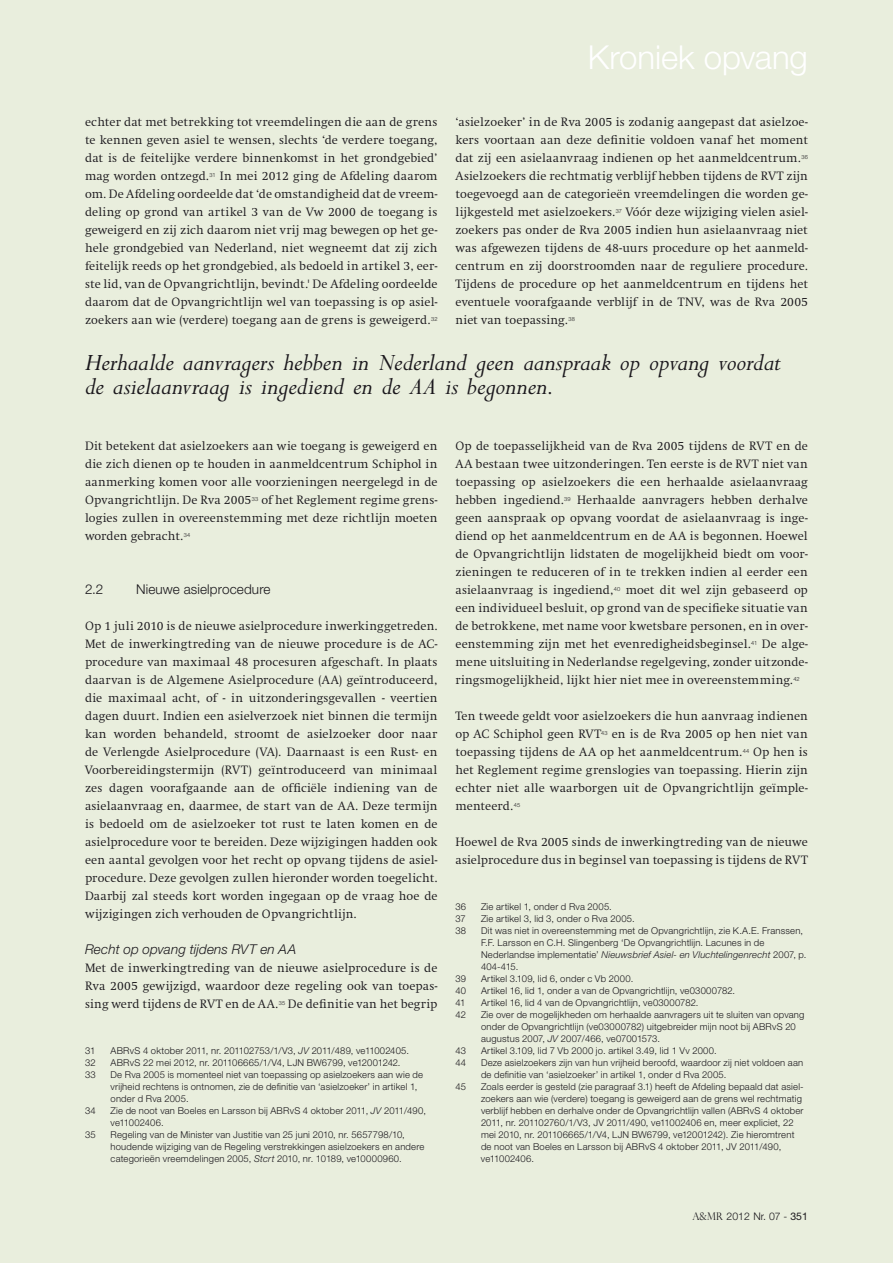
<style>
.page{position:relative;width:893px;height:1263px;background:#e9eedd}
.page>*{position:absolute;margin:0;border:0;box-sizing:border-box;transform-origin:0 0}
.t1{font:300 33px "Helvetica Neue";color:#fff}
.t2{font:italic 27px/24px "M Perpetua";letter-spacing:-.005em;color:#1a171c}
.t3{font:italic 300 13.5px "Helvetica Neue";letter-spacing:.01em;color:#1a171c}
.t4{font:300 13.5px "Helvetica Neue";color:#1a171c}
.t5{font:300 12.6px/18px "Swift EF";letter-spacing:.01em;color:#1a171c;text-align:justify}
.t6{font:300 10.5px "Helvetica Neue";color:#1a171c}
.t7{font:300 9.45px/12px "Helvetica Neue";letter-spacing:.02em;color:#1a171c}
.t8{font:italic 300 9.45px "Helvetica Neue";letter-spacing:.02em;color:#1a171c}
.t9{font:300 9.45px "Helvetica Neue";letter-spacing:-.005em;color:#1a171c}
.s1{font-style:italic}
.s2{font-style:normal}
.s3{font-family:"Perpetua Titling"}
.s4{font-weight:400}
</style>
<div class="page">
<p class="t5" style="left:85px;top:113px;width:354px">echter dat met betrekking tot vreemdelingen die aan de grens te kennen geven asiel te wensen, slechts ‘de verdere toegang, dat is de feitelijke verdere binnenkomst in het grondgebied’ mag worden ontzegd.<sup>31</sup> In mei 2012 ging de Afdeling daarom om. De Afdeling oordeelde dat ‘de omstandigheid dat de vreem&shy;deling op grond van artikel 3 van de Vw 2000 de toegang is geweigerd en zij zich daarom niet vrij mag bewegen op het ge&shy;hele grondgebied van Nederland, niet wegneemt dat zij zich feitelijk reeds op het grondgebied, als bedoeld in artikel 3, eer&shy;ste lid, van de Opvangrichtlijn, bevindt.' De Afdeling oordeelde daarom dat de Opvangrichtlijn wel van toepassing is op asiel&shy;zoekers aan wie (verdere) toegang aan de grens is geweigerd.<sup>32</sup></p>
<h1 class="t1" style="left:588px;top:37px;width:222px">Kroniek opvang</h1>
<p class="t5" style="left:455px;top:113px;width:354px">‘asielzoeker’ in de Rva 2005 is zodanig aangepast dat asielzoe&shy;kers voortaan aan deze definitie voldoen vanaf het moment dat zij een asielaanvraag indienen op het aanmeldcentrum.<sup>36<br></sup>Asielzoekers die rechtmatig verblijf hebben tijdens de RVT zijn toegevoegd aan de categorieën vreemdelingen die worden ge&shy;lijkgesteld met asielzoekers.<sup>37</sup> Vóór deze wijziging vielen asiel&shy;zoekers pas onder de Rva 2005 indien hun asielaanvraag niet was afgewezen tijdens de 48-uurs procedure op het aanmeld&shy;centrum en zij doorstroomden naar de reguliere procedure.<br>Tijdens de procedure op het aanmeldcentrum en tijdens het eventuele voorafgaande verblijf in de TNV, was de Rva 2005 niet van toepassing.<sup>38</sup></p>
<h2 class="t2" style="left:85px;top:351px;width:698px">Herhaalde aanvragers hebben in Nederland geen aanspraak op opvang voordat de asielaanvraag is ingediend en de AA is begonnen.</h2>
<p class="t5" style="left:85px;top:437px;width:354px">Dit betekent dat asielzoekers aan wie toegang is geweigerd en die zich dienen op te houden in aanmeldcentrum Schiphol in aanmerking komen voor alle voorzieningen neergelegd in de Opvangrichtlijn. De Rva 2005<sup>33</sup> of het Reglement regime grens&shy;logies zullen in overeenstemming met deze richtlijn moeten worden gebracht.<sup>34</sup></p>
<p class="t4" style="left:85px;top:581px;width:20px">2.2</p>
<p class="t4" style="left:136px;top:581px;width:136px">Nieuwe asielprocedure</p>
<p class="t5" style="left:85px;top:617px;width:354px">Op 1 juli 2010 is de nieuwe asielprocedure inwerkinggetreden.<br>Met de inwerkingtreding van de nieuwe procedure is de AC&shy;procedure van maximaal 48 procesuren afgeschaft. In plaats daarvan is de Algemene Asielprocedure (AA) geïntroduceerd, die maximaal acht, of - in uitzonderingsgevallen - veertien dagen duurt. Indien een asielverzoek niet binnen die termijn kan worden behandeld, stroomt de asielzoeker door naar de Verlengde Asielprocedure (VA). Daarnaast is een Rust- en Voorbereidingstermijn (RVT) geïntroduceerd van minimaal zes dagen voorafgaande aan de officiële indiening van de asielaanvraag en, daarmee, de start van de AA. Deze termijn is bedoeld om de asielzoeker tot rust te laten komen en de asielprocedure voor te bereiden. Deze wijzigingen hadden ook een aantal gevolgen voor het recht op opvang tijdens de asiel&shy;procedure. Deze gevolgen zullen hieronder worden toegelicht.<br>Daarbij zal steeds kort worden ingegaan op de vraag hoe de wijzigingen zich verhouden de Opvangrichtlijn.</p>
<p class="t3" style="left:85px;top:941px;width:213px">Recht op opvang tijdens RVT en AA</p>
<p class="t5" style="left:85px;top:959px;width:354px">Met de inwerkingtreding van de nieuwe asielprocedure is de Rva 2005 gewijzigd, waardoor deze regeling ook van toepas&shy;sing werd tijdens de RVT en de AA.<sup>35</sup> De definitie van het begrip</p>
<p class="t7" style="left:85px;top:1045px;width:326px">31 ABRvS 4 oktober 2011, nr. 201102753/1/V3, <span class="s1">JV</span> 2011/489, ve11002405.</p>
<p class="t7" style="left:85px;top:1057px;width:317px">32 ABRvS 22 mei 2012, nr. 201106665/1/V4, LJ N BW6799, ve12001242.</p>
<p class="t7" style="left:85px;top:1069px;width:340px">33 De Rva 2005 is momenteel niet van toepassing op asielzoekers aan wie de</p>
<p class="t7" style="left:111px;top:1081px;width:308px">vrijheid rechtens is ontnomen, zie de definitie van ‘asielzoeker’ in artikel 1,</p>
<p class="t7" style="left:111px;top:1093px;width:80px">onder d Rva 2005.</p>
<p class="t7" style="left:85px;top:1105px;width:12px">34</p>
<p class="t7" style="left:111px;top:1105px;width:317px">Zie de noot van Boeles en Larsson bij ABRvS 4 oktober 2011, <span class="s1">JV</span> 2011/490,</p>
<p class="t7" style="left:111px;top:1117px;width:55px">ve11002406.</p>
<p class="t7" style="left:85px;top:1129px;width:321px">35 Regeling van de Minister van Justitie van 25 juni 2010, nr. 5657798/10,</p>
<p class="t7" style="left:111px;top:1141px;width:315px">houdende wijziging van de Regeling verstrekkingen asielzoekers en andere</p>
<p class="t7" style="left:111px;top:1153px;width:293px">categorieën vreemdelingen 2005, <span class="s1">Stcrt</span> 2010, nr. 10189, ve10000960.</p>
<p class="t5" style="left:455px;top:437px;width:354px">Op de toepasselijkheid van de Rva 2005 tijdens de RVT en de AA bestaan twee uitzonderingen. Ten eerste is de RVT niet van toepassing op asielzoekers die een herhaalde asielaanvraag hebben ingediend.<sup>39</sup> Herhaalde aanvragers hebben derhalve geen aanspraak op opvang voordat de asielaanvraag is inge&shy;diend op het aanmeldcentrum en de AA is begonnen. Hoewel de Opvangrichtlijn lidstaten de mogelijkheid biedt om voor&shy;zieningen te reduceren of in te trekken indien al eerder een asielaanvraag is ingediend,<sup>40</sup> moet dit wel zijn gebaseerd op een individueel besluit, op grond van de specifieke situatie van de betrokkene, met name voor kwetsbare personen, en in over&shy;eenstemming zijn met het evenredigheidsbeginsel.<sup>41</sup> De alge&shy;mene uitsluiting in Nederlandse regelgeving, zonder uitzonde&shy;ringsmogelijkheid, lijkt hier niet mee in overeenstemming.<sup>42</sup></p>
<p class="t5" style="left:455px;top:707px;width:354px">Ten tweede geldt voor asielzoekers die hun aanvraag indienen op AC Schiphol geen RVT<sup>43</sup> en is de Rva 2005 op hen niet van toepassing tijdens de AA op het aanmeldcentrum.<sup>44</sup> Op hen is het Reglement regime grenslogies van toepassing. Hierin zijn echter niet alle waarborgen uit de Opvangrichtlijn geïmple&shy;menteerd.<sup>45</sup></p>
<p class="t5" style="left:455px;top:833px;width:354px">Hoewel de Rva 2005 sinds de inwerkingtreding van de nieuwe asielprocedure dus in beginsel van toepassing is tijdens de RVT</p>
<p class="t7" style="left:455px;top:901px;width:12px">36</p>
<p class="t7" style="left:481px;top:901px;width:132px">Zie artikel 1, onder d Rva 2005.</p>
<p class="t7" style="left:455px;top:913px;width:12px">37</p>
<p class="t7" style="left:481px;top:913px;width:155px">Zie artikel 3, lid 3, onder o Rva 2005.</p>
<p class="t7" style="left:455px;top:925px;width:349px">38 Dit was niet in overeenstemming met de Opvangrichtlijn, zie K.A.E. Franssen,</p>
<p class="t7" style="left:481px;top:937px;width:285px">F.F. Larsson en C.H. Slingenberg ‘De Opvangrichtlijn. Lacunes in de</p>
<p class="t8" style="left:481px;top:949px;width:327px"><span class="s2">Nederlandse implementatie’</span> Nieuwsbrief Asiel- en Vluchtelingenrecht <span class="s2">2007, p.</span></p>
<p class="t7" style="left:481px;top:961px;width:39px">404-415.</p>
<p class="t7" style="left:455px;top:973px;width:179px">39 Artikel 3.109, lid 6, onder c Vb 2000.</p>
<p class="t7" style="left:455px;top:985px;width:281px">40 Artikel 16, lid 1, onder a van de Opvangrichtlijn, ve03000782.</p>
<p class="t7" style="left:455px;top:997px;width:244px">41 Artikel 16, lid 4 van de Opvangrichtlijn, ve03000782.</p>
<p class="t7" style="left:455px;top:1009px;width:12px">42</p>
<p class="t7" style="left:481px;top:1009px;width:325px">Zie over de mogelijkheden om herhaalde aanvragers uit te sluiten van opvang</p>
<p class="t7" style="left:481px;top:1021px;width:316px">onder de Opvangrichtlijn (ve03000782) uitgebreider mijn noot bij ABRvS 20</p>
<p class="t9" style="left:481px;top:1033px;width:181px">augustus 2007, <span class="s1">JV</span> 2007/466, ve07001573.</p>
<p class="t7" style="left:455px;top:1045px;width:263px">43 Artikel 3.109, lid 7 Vb 2000 jo. artikel 3.49, lid 1 Vv 2000.</p>
<p class="t7" style="left:455px;top:1057px;width:349px">44 Deze asielzoekers zijn van hun vrijheid beroofd, waardoor zij niet voldoen aan</p>
<p class="t7" style="left:481px;top:1069px;width:247px">de definitie van ‘asielzoeker’ in artikel 1, onder d Rva 2005.</p>
<p class="t7" style="left:455px;top:1081px;width:12px">45</p>
<p class="t7" style="left:481px;top:1081px;width:324px">Zoals eerder is gesteld (zie paragraaf 3.1) heeft de Afdeling bepaald dat asiel&shy;zoekers aan wie (verdere) toegang is geweigerd aan de grens wel rechtmatig verblijf hebben en derhalve onder de Opvangrichtlijn vallen (ABRvS 4 oktober 2011, nr. 201102760/1/V3, JV 2011/490, ve11002406 en, meer expliciet, 22 mei 2010, nr. 201106665/1/V4, LJ N BW6799, ve12001242). Zie hieromtrent de noot van Boeles en Larsson bij ABRvS 4 oktober 2011, JV 2011/490, ve11002406.</p>
<p class="t6" style="left:692px;top:1210px;width:117px"><span class="s3">A&amp;MR</span> 2012 Nr. 07 - <span class="s4">351</span></p>
</div>
